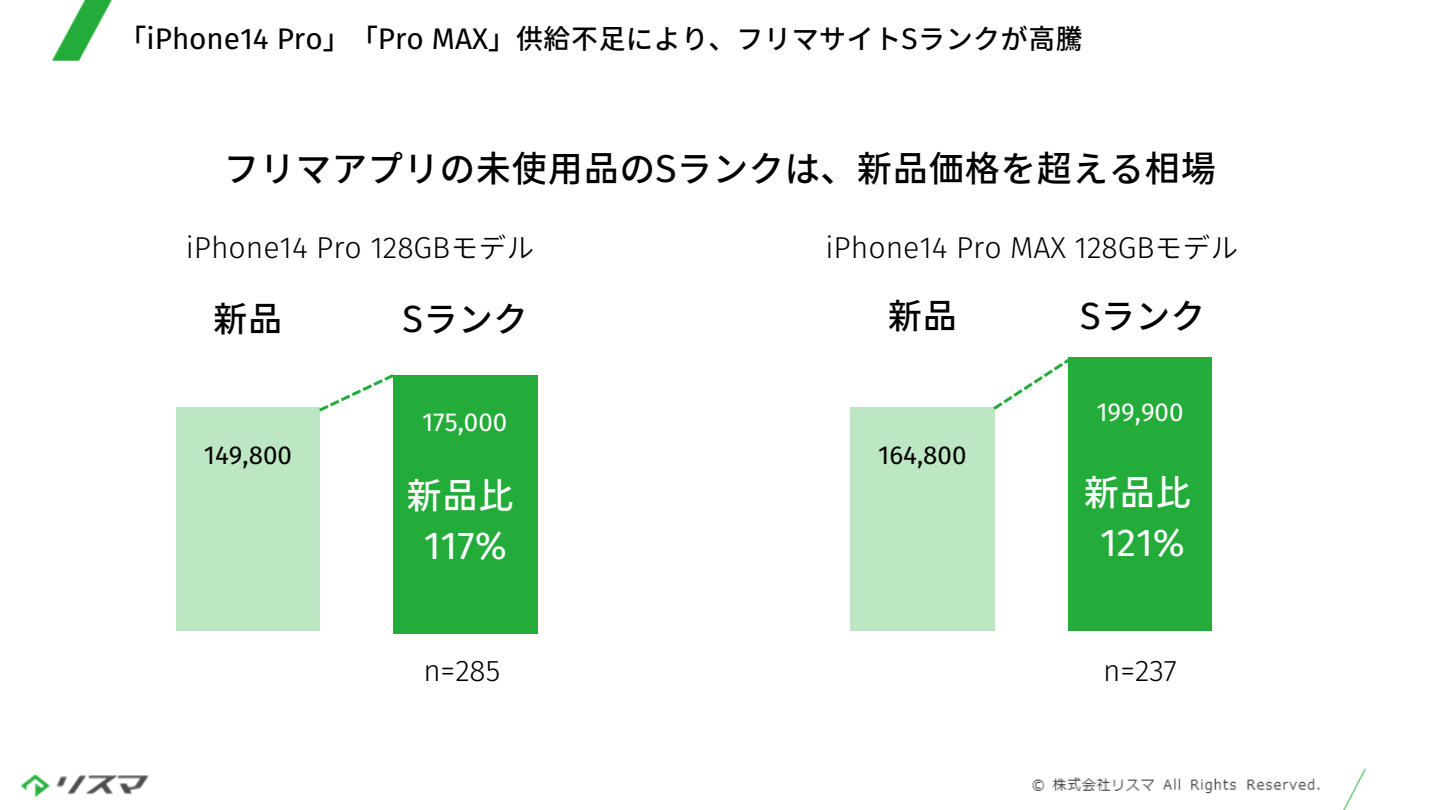
<style>
.page{position:relative;width:1440px;height:810px;background:#fff}
.page>*{position:absolute;margin:0;border:0;box-sizing:border-box;transform-origin:0 0}
.t1{font:500 36px "Glow Sans J";color:#000}
.t2{font:500 36px/50.2px "Glow Sans J";color:#fff;text-align:center}
.t3{font:500 35px "Glow Sans J";color:#000}
.t4{font:28px "Glow Sans J";color:#000}
.t5{font:500 27.6px "Glow Sans J";color:#000}
.t6{font:27.6px "Glow Sans J";color:#000}
.t7{font:500 24px "Glow Sans J";color:#000}
.t8{font:500 24px "Glow Sans J";color:#fff}
</style>
<div class="page">
<img style="left:20px;top:0;width:1346px;height:810px">
<div style="left:176px;top:407px;width:144px;height:223px;background:#bde6c3"></div>
<div style="left:851px;top:407px;width:143px;height:223px;background:#bde6c3"></div>
<div style="left:1068px;top:358px;width:143px;height:272px;background:#23ac39"></div>
<div style="left:394px;top:375px;width:143px;height:258px;background:#23ac39"></div>
<svg style="left:319px;top:374px;width:75px;height:38px"></svg>
<svg style="left:993px;top:358px;width:75px;height:52px"></svg>
<p class="t5" style="left:119px;top:17px;width:966px">「iPhone14 Pro」「Pro MAX」供給不足により、フリマサイトSランクが高騰</p>
<h1 class="t1" style="left:223px;top:140px;width:995px">フリマアプリの未使用品のSランクは、新品価格を超える相場</h1>
<p class="t4" style="left:186px;top:225px;width:350px">iPhone14 Pro 128GBモデル</p>
<p class="t4" style="left:826px;top:225px;width:415px">iPhone14 Pro MAX 128GBモデル</p>
<p class="t3" style="left:213px;top:291px;width:71px">新品</p>
<p class="t3" style="left:403px;top:291px;width:127px">Sランク</p>
<p class="t3" style="left:887px;top:288px;width:71px">新品</p>
<p class="t3" style="left:1080px;top:288px;width:127px">Sランク</p>
<p class="t8" style="left:422px;top:403px;width:87px">175,000</p>
<p class="t8" style="left:1096px;top:393px;width:89px">199,900</p>
<p class="t7" style="left:204px;top:436px;width:90px">149,800</p>
<p class="t7" style="left:878px;top:436px;width:90px">164,800</p>
<h1 class="t2" style="left:406px;top:468px;width:102px">新品比<br>117%</h1>
<h1 class="t2" style="left:1083px;top:465px;width:103px">新品比<br>121%</h1>
<p class="t6" style="left:423px;top:649px;width:78px">n=285</p>
<p class="t6" style="left:1103px;top:649px;width:75px">n=237</p>
</div>
